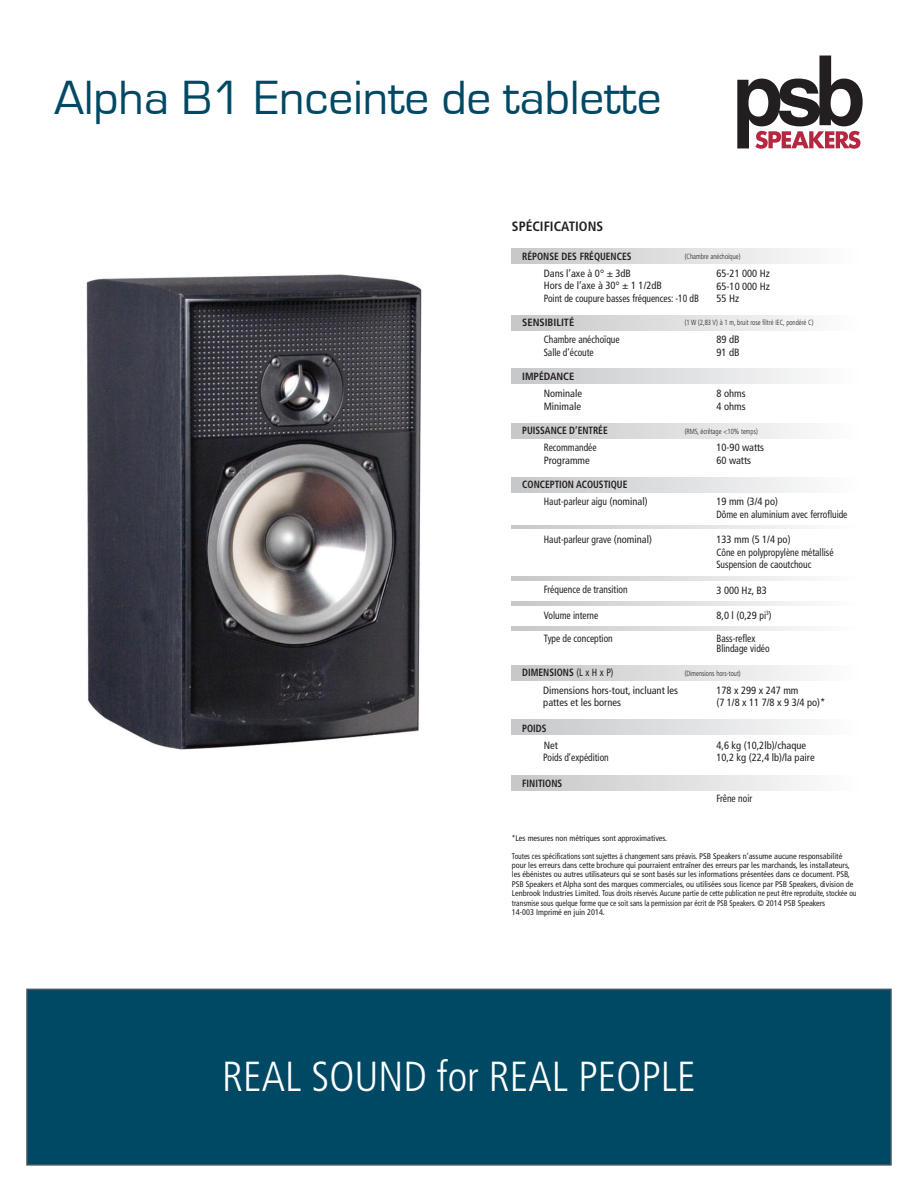
<style>
.page{position:relative;width:918px;height:1188px;background:#fff}
.page>*{position:absolute;margin:0;border:0;box-sizing:border-box;transform-origin:0 0}
.t1{font:49.5px "Eurostile";color:#004964}
.t2{font:300 condensed 42px "Frutiger";color:#fff}
.t3{font:700 condensed 13.5px "Frutiger";color:#231f20}
.t4{font:condensed 10.5px/12.6px "Frutiger";color:#231f20}
.t5{font:condensed 10.5px/12.6px "Frutiger";color:#231f20;scale:.9 1}
.t6{font:700 condensed 10.5px "Frutiger";color:#231f20;scale:.9 1}
.t7{font:700 condensed 10.5px "Frutiger";color:#231f20}
.t8{font:condensed 8.25px/9.3px "Frutiger";color:#231f20;scale:.9 1}
.t9{font:300 condensed 7.5px "Frutiger";color:#231f20;scale:.9 1}
.s1{font-weight:700}
</style>
<div class="page">
<div style="left:26px;top:989px;width:866px;height:177px;background:#004964;border:2px solid #45555f"></div>
<svg style="left:512px;top:249px;width:293px;height:15px;background:#dcdddf"></svg>
<svg style="left:512px;top:477px;width:293px;height:15px;background:#dcdddf"></svg>
<svg style="left:512px;top:665px;width:293px;height:15px;background:#dcdddf"></svg>
<svg style="left:512px;top:720px;width:293px;height:15px;background:#dcdddf"></svg>
<svg style="left:512px;top:775px;width:293px;height:15px;background:#dcdddf"></svg>
<svg style="left:512px;top:525px;width:293px;height:4px"></svg>
<svg style="left:512px;top:576px;width:293px;height:5px"></svg>
<svg style="left:737px;top:56px;width:126px;height:93px"></svg>
<svg style="left:512px;top:601px;width:293px;height:5px"></svg>
<svg style="left:512px;top:626px;width:293px;height:5px"></svg>
<svg style="left:512px;top:315px;width:293px;height:15px;background:#dcdddf"></svg>
<svg style="left:512px;top:369px;width:293px;height:15px;background:#dcdddf"></svg>
<svg style="left:512px;top:423px;width:293px;height:15px;background:#dcdddf"></svg>
<img style="left:86px;top:274px;width:336px;height:476px">
<h1 class="t1" style="left:54px;top:71px;width:609px">Alpha B1 Enceinte de tablette</h1>
<h3 class="t3" style="left:512px;top:218px;width:93px">SPÉCIFICATIONS</h3>
<p class="t6" style="left:522px;top:250px;width:123px">RÉPONSE DES FRÉQUENCES</p>
<p class="t4" style="left:544px;top:267px;width:157px">Dans l’axe à 0° ± 3dB<br>Hors de l’axe à 30° ± 1 1/2dB<br>Point de coupure basses fréquences: -10 dB</p>
<p class="t4" style="left:716px;top:267px;width:55px;text-align:justify">65-21 000 Hz 65-10 000 Hz 55 Hz</p>
<p class="t9" style="left:685px;top:252px;width:63px">(Chambre anéchoïque)</p>
<p class="t7" style="left:522px;top:317px;width:54px">SENSIBILITÉ</p>
<p class="t5" style="left:544px;top:334px;width:86px">Chambre anéchoïque<br>Salle d’écoute</p>
<p class="t4" style="left:716px;top:334px;width:25px">89 dB<br>91 dB</p>
<p class="t9" style="left:685px;top:318px;width:145px">(1 W (2,83 V) à 1 m, bruit rose filtré IEC, pondéré C)</p>
<p class="t7" style="left:522px;top:370px;width:54px">IMPÉDANCE</p>
<p class="t4" style="left:544px;top:387px;width:40px">Nominale<br>Minimale</p>
<p class="t4" style="left:716px;top:387px;width:31px">8 ohms<br>4 ohms</p>
<p class="t6" style="left:522px;top:424px;width:97px">PUISSANCE D’ENTRÉE</p>
<p class="t5" style="left:544px;top:441px;width:60px">Recommandée<br>Programme</p>
<p class="t4" style="left:716px;top:441px;width:49px">10-90 watts<br>60 watts</p>
<p class="t9" style="left:685px;top:427px;width:83px">(RMS, écrêtage &lt;10% temps)</p>
<p class="t6" style="left:522px;top:478px;width:118px">CONCEPTION ACOUSTIQUE</p>
<p class="t5" style="left:544px;top:495px;width:117px">Haut-parleur aigu (nominal)</p>
<p class="t5" style="left:544px;top:533px;width:122px">Haut-parleur grave (nominal)</p>
<p class="t5" style="left:544px;top:584px;width:95px">Fréquence de transition</p>
<p class="t5" style="left:544px;top:604px;width:78px;line-height:23.1px">Volume interne<br>Type de conception</p>
<p class="t4" style="left:716px;top:496px;width:133px">19 mm (3/4 po)<br>Dôme en aluminium avec ferrofluide</p>
<p class="t4" style="left:716px;top:533px;width:119px">133 mm (5 1/4 po)<br>Cône en polypropylène métallisé<br>Suspension de caoutchouc</p>
<p class="t4" style="left:716px;top:584px;width:52px">3 000 Hz, B3</p>
<p class="t4" style="left:716px;top:609px;width:57px">8,0 l (0,29 pi<sup>3</sup>)</p>
<p class="t5" style="left:716px;top:633px;width:61px;line-height:10.5px">Bass-reflex<br>Blindage vidéo</p>
<p class="t5" style="left:543px;top:664px;width:151px;line-height:17.1px;text-indent:-21px"><span class="s1">DIMENSIONS</span> (L x H x P)<br>Dimensions hors-tout, incluant les</p>
<p class="t4" style="left:543px;top:696px;width:79px">pattes et les bornes</p>
<p class="t4" style="left:716px;top:684px;width:110px">178 x 299 x 247 mm<br>(7 1/8 x 11 7/8 x 9 3/4 po)*</p>
<p class="t6" style="left:522px;top:722px;width:29px">POIDS</p>
<p class="t4" style="left:543px;top:739px;width:67px">Net<br>Poids d’expédition</p>
<p class="t4" style="left:716px;top:739px;width:100px">4,6 kg (10,2lb)/chaque<br>10,2 kg (22,4 lb)/la paire</p>
<p class="t6" style="left:522px;top:777px;width:46px">FINITIONS</p>
<p class="t5" style="left:716px;top:792px;width:41px">Frêne noir</p>
<p class="t9" style="left:685px;top:669px;width:64px">(Dimensions hors-tout)</p>
<p class="t8" style="left:512px;top:833px;width:174px">*Les mesures non métriques sont approximatives.</p>
<p class="t8" style="left:512px;top:851px;width:384px">Toutes ces spécifications sont sujettes á changement sans préavis. PSB Speakers n’assume aucune responsabilité pour les erreurs dans cette brochure qui pourraient entraîner des erreurs par les marchands, les installateurs, les ébénistes ou autres utilisateurs qui se sont basés sur les informations présentées dans ce document. PSB, PSB Speakers et Alpha sont des marques commerciales, ou utilisées sous licence par PSB Speakers, division de Lenbrook Industries Limited. Tous droits réservés. Aucune partie de cette publication ne peut être reproduite, stockée ou transmise sous quelque forme que ce soit sans la permission par écrit de PSB Speakers. © 2014 PSB Speakers<br>14-003 Imprimé en juin 2014.</p>
<h2 class="t2" style="left:222px;top:1052px;width:475px">REAL SOUND for REAL PEOPLE</h2>
</div>
